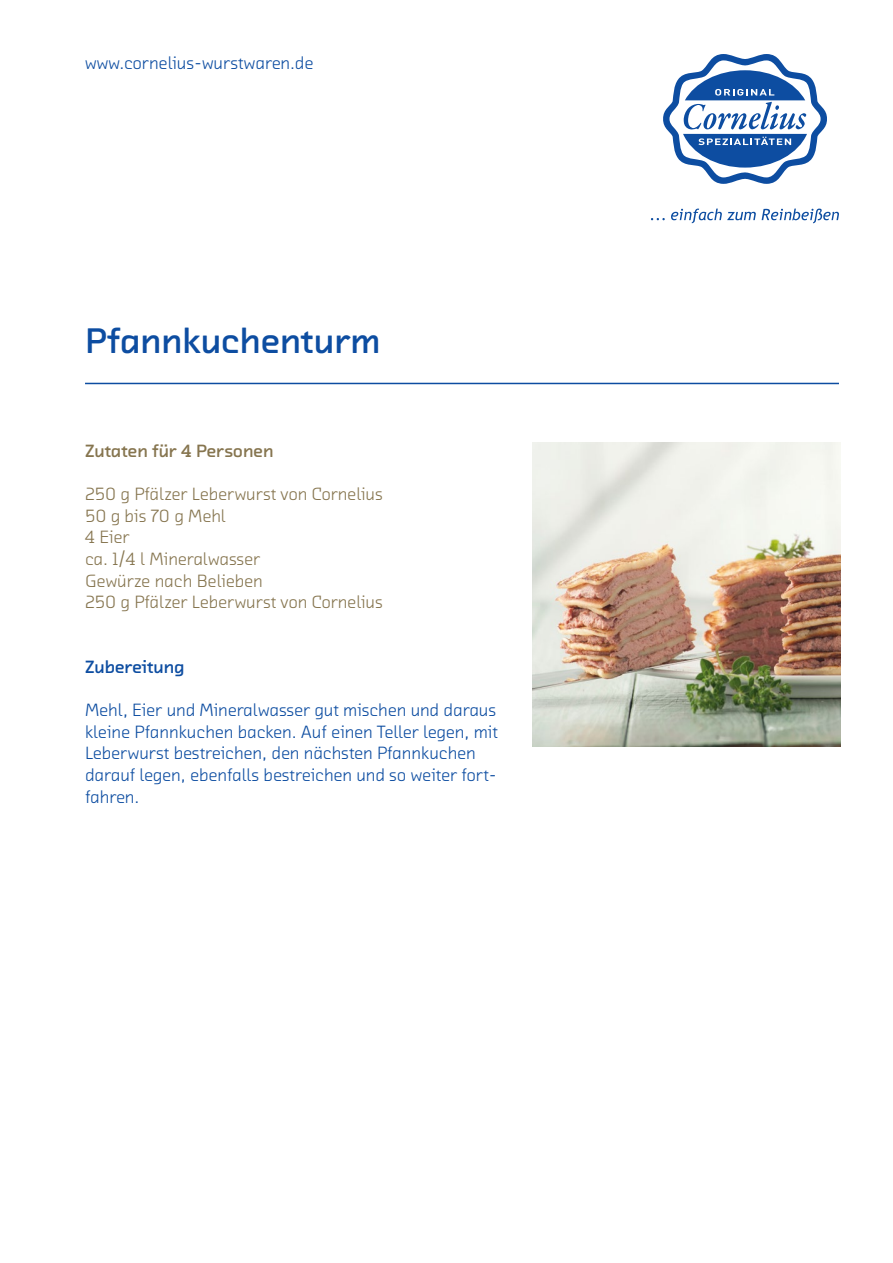
<style>
.page{position:relative;width:893px;height:1263px;background:#fff}
.page>*{position:absolute;margin:0;border:0;box-sizing:border-box;transform-origin:0 0}
.t1{font:700 36px "Chambers Sans OT";color:#0d4da1}
.t2{font:18px/21.6px "Chambers Sans OT";letter-spacing:-.005em;color:#0d4da1}
.t3{font:18px/21.6px "Chambers Sans OT";letter-spacing:-.01em;color:#86754f}
.t4{font:700 18px "Chambers Sans OT";letter-spacing:-.01em;color:#86754f}
.t5{font:700 18px "Chambers Sans OT";letter-spacing:-.01em;color:#0d4da1}
</style>
<div class="page">
<svg style="left:663px;top:54px;width:164px;height:130px"></svg>
<svg style="left:651px;top:218px;width:14px;height:2px"></svg>
<svg style="left:671px;top:209px;width:85px;height:14px"></svg>
<svg style="left:762px;top:209px;width:77px;height:14px"></svg>
<hr style="left:85px;top:383px;width:754px;height:1px;background:#0d4da1">
<img style="left:533px;top:442px;width:307px;height:304px">
<p class="t2" style="left:85px;top:52px;width:230px">www.cornelius-wurstwaren.de</p>
<h1 class="t1" style="left:85px;top:318px;width:297px">Pfannkuchenturm</h1>
<p class="t4" style="left:85px;top:439px;width:190px">Zutaten für 4 Personen</p>
<p class="t3" style="left:85px;top:483px;width:299px">250 g Pfälzer Leberwurst von Cornelius<br>50 g bis 70 g Mehl<br>4 Eier<br>ca. 1/4 l Mineralwasser<br>Gewürze nach Belieben<br>250 g Pfälzer Leberwurst von Cornelius</p>
<p class="t5" style="left:85px;top:655px;width:101px">Zubereitung</p>
<p class="t2" style="left:85px;top:699px;width:414px">Mehl, Eier und Mineralwasser gut mischen und daraus kleine Pfannkuchen backen. Auf einen Teller legen, mit Leberwurst bestreichen, den nächsten Pfannkuchen darauf legen, ebenfalls bestreichen und so weiter fort&shy;fahren.</p>
</div>
